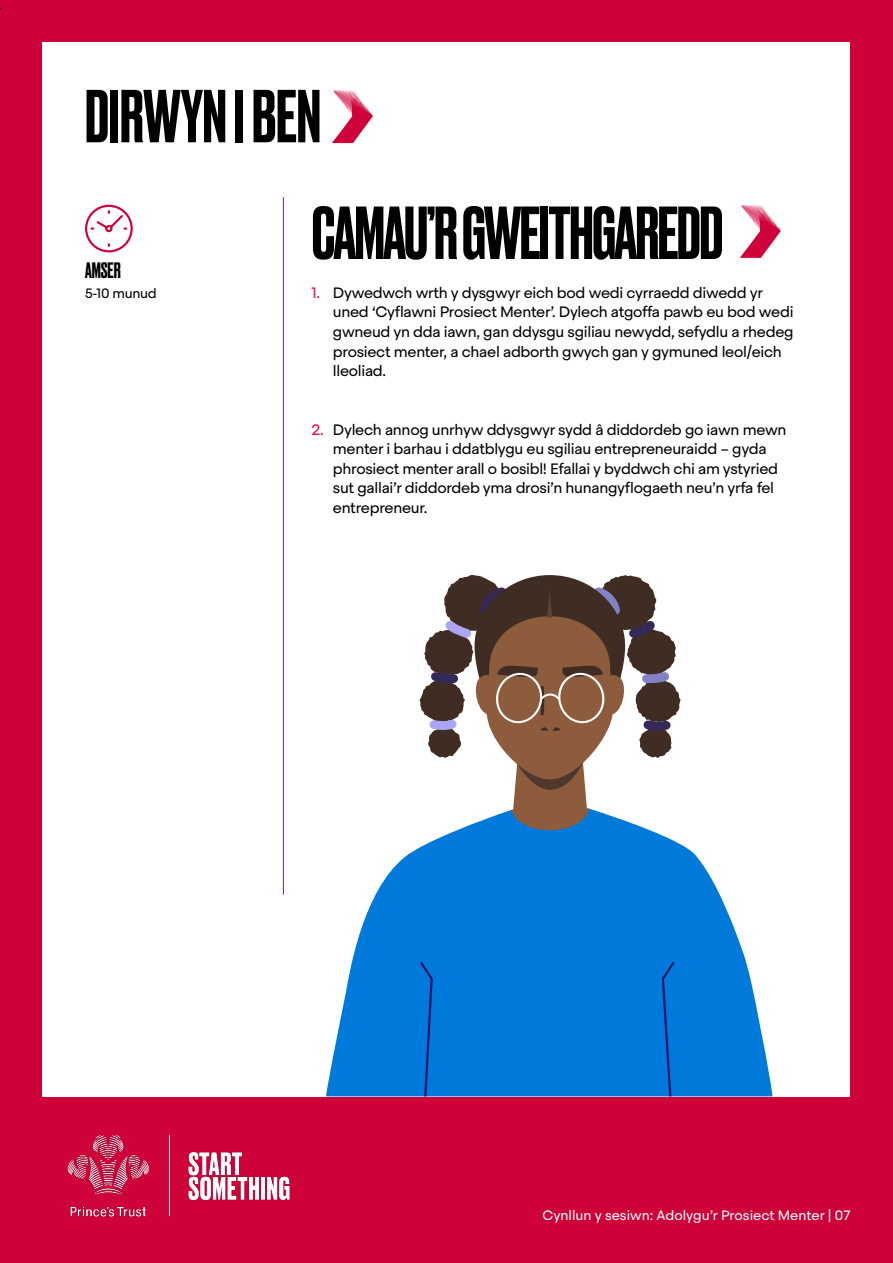
<style>
.page{position:relative;width:893px;height:1263px;background:#ce0138}
.page>*{position:absolute;margin:0;border:0;box-sizing:border-box;transform-origin:0 0}
.t1{font:500 70.5px "Druk";letter-spacing:-.02em;color:#000}
.t2{font:500 70.5px "Druk";color:#000}
.t3{font:500 21px "Druk";color:#000}
.t4{font:18px "Minion Pro";color:#000}
.t5{font:15px/19.5px "Steradian";letter-spacing:-.02em;color:#000}
.t6{font:13.5px "Steradian";color:#fff}
.t7{font:13.5px "Steradian";letter-spacing:-.02em;color:#000}
.s1{color:#ff034b}
</style>
<div class="page">
<div style="left:43px;top:43px;width:807px;height:1054px;background:#fff"></div>
<svg style="left:332px;top:90px;width:41px;height:53px"></svg>
<hr style="left:283px;top:197px;width:1px;height:698px;background:#ff034b">
<svg style="left:85px;top:204px;width:48px;height:49px"></svg>
<svg style="left:740px;top:205px;width:41px;height:53px"></svg>
<img style="left:67px;top:1134px;width:223px;height:83px">
<svg style="left:326px;top:844px;width:446px;height:252px;background:#238cdf"></svg>
<svg style="left:420px;top:962px;width:13px;height:134px;background:#0468c5"></svg>
<svg style="left:662px;top:962px;width:13px;height:134px;background:#0468c5"></svg>
<svg style="left:420px;top:575px;width:260px;height:269px"></svg>
<p class="t4" style="left:-3px;top:-5px;width:8px">-</p>
<h1 class="t2" style="left:85px;top:68px;width:237px">DIRWYN I BEN</h1>
<h2 class="t3" style="left:85px;top:256px;width:37px">AMSER</h2>
<p class="t7" style="left:85px;top:286px;width:73px">5-10 munud</p>
<h1 class="t1" style="left:312px;top:185px;width:413px">CAMAU’R GWEITHGAREDD</h1>
<p class="t5" style="left:333px;top:283px;width:462px;text-indent:-21px"><span class="s1">1.</span> Dywedwch wrth y dysgwyr eich bod wedi cyrraedd diwedd yr uned ‘Cyflawni Prosiect Menter’. Dylech atgoffa pawb eu bod wedi gwneud yn dda iawn, gan ddysgu sgiliau newydd, sefydlu a rhedeg prosiect menter, a chael adborth gwych gan y gymuned leol/eich lleoliad.</p>
<p class="t5" style="left:333px;top:419px;width:455px;text-indent:-21px"><span class="s1">2.</span> Dylech annog unrhyw ddysgwyr sydd â diddordeb go iawn mewn menter i barhau i ddatblygu eu sgiliau entrepreneuraidd – gyda phrosiect menter arall o bosibl! Efallai y byddwch chi am ystyried sut gallai’r diddordeb yma drosi’n hunangyflogaeth neu’n yrfa fel entrepreneur.</p>
<p class="t6" style="left:542px;top:1207px;width:309px">Cynllun y sesiwn: Adolygu’r Prosiect Menter | 07</p>
</div>
